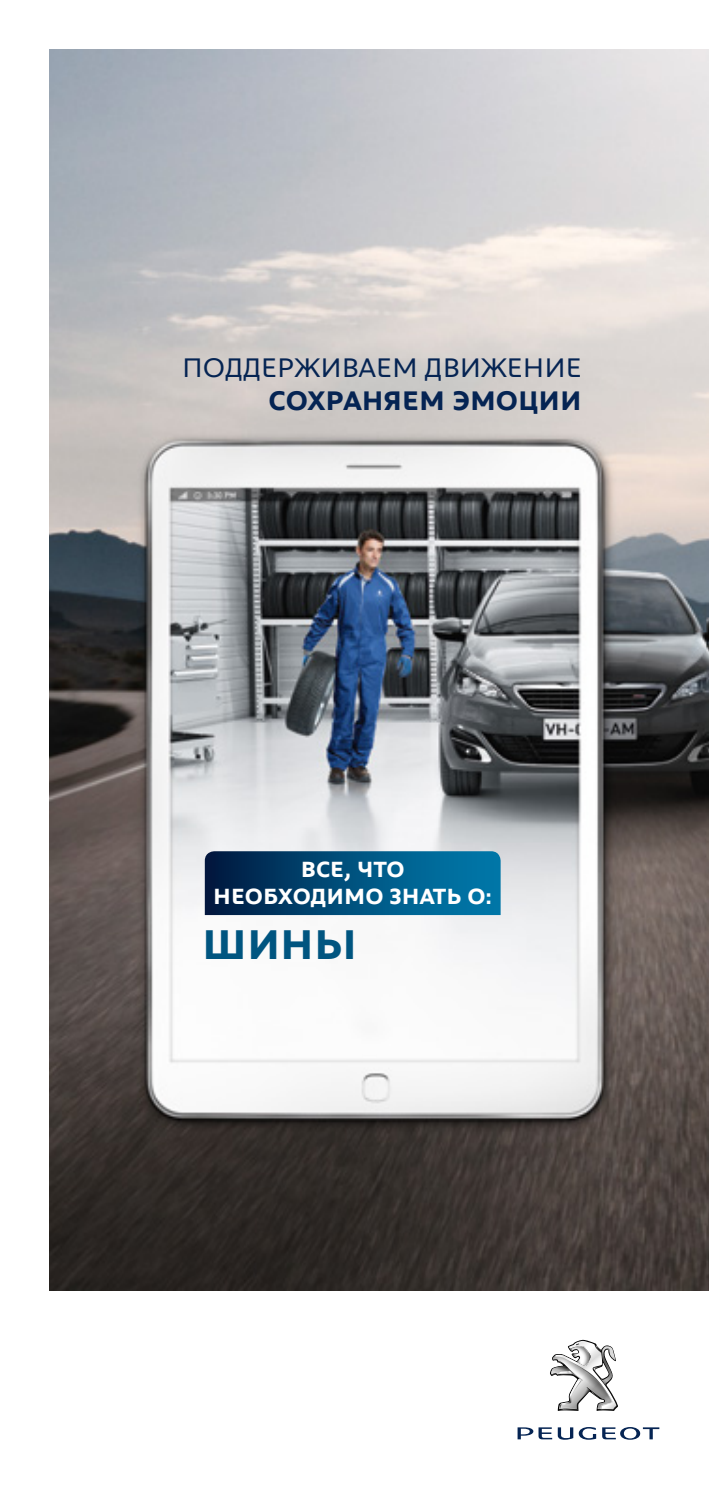
<style>
.page{position:relative;width:709px;height:1489px;background:#fff}
.page>*{position:absolute;margin:0;border:0;box-sizing:border-box;transform-origin:0 0}
.t1{font:700 42.5px "Peugeot";color:#005580}
.t2{font:27.5px "Peugeot";color:#052453}
.t3{font:700 27.5px "Peugeot";color:#052453}
.t4{font:700 22.5px/27.5px "Peugeot";color:#fff;text-align:center}
</style>
<div class="page">
<img style="left:50px;top:50px;width:659px;height:1240px">
<svg style="left:550px;top:1339px;width:68px;height:71px"></svg>
<svg style="left:517px;top:1427px;width:35px;height:12px"></svg>
<svg style="left:558px;top:1427px;width:38px;height:12px"></svg>
<svg style="left:602px;top:1427px;width:57px;height:12px"></svg>
<svg style="left:205px;top:851px;width:295px;height:64px;background:#014f7b"></svg>
<p class="t2" style="left:182px;top:349px;width:401px">ПОДДЕРЖИВАЕМ ДВИЖЕНИЕ</p>
<p class="t3" style="left:268px;top:381px;width:315px">СОХРАНЯЕМ ЭМОЦИИ</p>
<p class="t4" style="left:213px;top:854px;width:280px">ВСЕ, ЧТО<br>НЕОБХОДИМО ЗНАТЬ О:</p>
<h1 class="t1" style="left:202px;top:915px;width:156px">ШИНЫ</h1>
</div>
